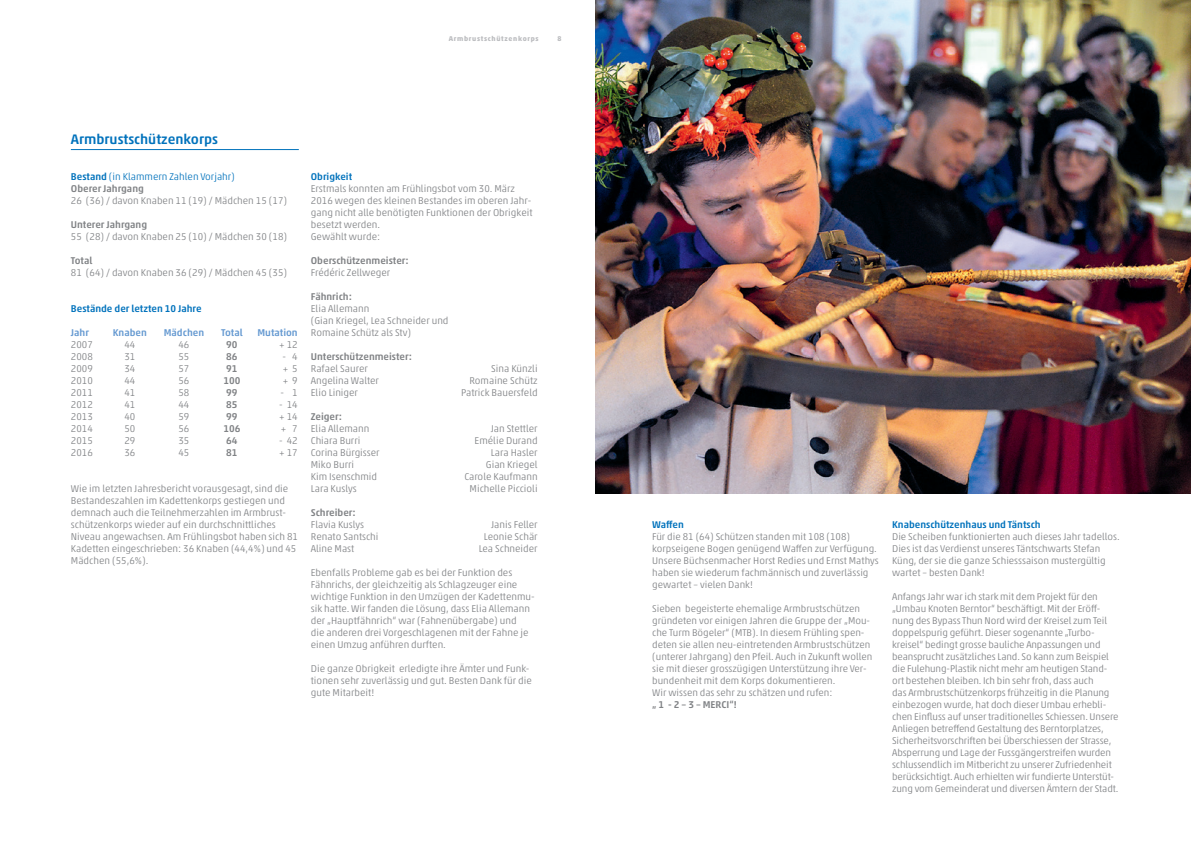
<style>
.page{position:relative;width:1191px;height:842px;background:#fff}
.page>*{position:absolute;margin:0;border:0;box-sizing:border-box;transform-origin:0 0}
.t1{font:500 14px "Akko Std";color:#0072bc}
.t2{font:300 10px/12px "Akko Std";color:#808285}
.t3{font:500 10px "Akko Std";color:#808285}
.t4{font:500 10px "Akko Std";color:#0072bc}
.t5{font:300 10px/12px "Akko Std";color:#0072bc}
.t6{font:500 10px "Akko Std";color:#6599d1}
.t7{font:300 9.9px/12px "Akko Std";letter-spacing:-.01em;color:#808285}
.t8{font:500 9.9px "Akko Std";color:#0072bc}
.t9{font:700 7px "Akko Std";letter-spacing:.1em;color:#bcbdc0}
.s1{font-weight:500}
.s2{font-weight:500;color:#808285}
</style>
<div class="page">
<hr style="left:71px;top:149px;width:228px;height:1px;background:#0072bc">
<img style="left:595px;top:0;width:596px;height:493px">
<p class="t9" style="left:449px;top:34px;width:92px">Armbrustschützenkorps</p>
<p class="t9" style="left:557px;top:34px;width:6px">8</p>
<h1 class="t1" style="left:71px;top:131px;width:149px">Armbrustschützenkorps</h1>
<p class="t5" style="left:71px;top:170px;width:165px"><span class="s1">Bestand</span> (in Klammern Zahlen Vorjahr)<br><span class="s2">Oberer Jahrgang</span></p>
<p class="t2" style="left:71px;top:194px;width:218px">26 (36) / davon Knaben 11 (19) / Mädchen 15 (17)</p>
<p class="t3" style="left:71px;top:218px;width:78px">Unterer Jahrgang</p>
<p class="t2" style="left:71px;top:230px;width:218px">55 (28) / davon Knaben 25 (10) / Mädchen 30 (18)</p>
<p class="t3" style="left:71px;top:254px;width:23px">Total</p>
<p class="t2" style="left:71px;top:266px;width:218px">81 (64) / davon Knaben 36 (29) / Mädchen 45 (35)</p>
<p class="t4" style="left:71px;top:302px;width:132px">Bestände der letzten 10 Jahre</p>
<p class="t6" style="left:71px;top:326px;width:20px">Jahr</p>
<p class="t6" style="left:113px;top:326px;width:36px">Knaben</p>
<p class="t6" style="left:164px;top:326px;width:42px">Mädchen</p>
<p class="t6" style="left:221px;top:326px;width:23px">Total</p>
<p class="t6" style="left:257px;top:326px;width:42px">Mutation</p>
<p class="t2" style="left:71px;top:338px;width:23px">2007</p>
<p class="t2" style="left:124px;top:338px;width:13px">44</p>
<p class="t2" style="left:178px;top:338px;width:12px">46</p>
<p class="t3" style="left:226px;top:338px;width:13px">90</p>
<p class="t2" style="left:279px;top:338px;width:20px">+ 12</p>
<p class="t2" style="left:71px;top:350px;width:23px">2008</p>
<p class="t2" style="left:124px;top:350px;width:12px">31</p>
<p class="t2" style="left:178px;top:350px;width:12px">55</p>
<p class="t3" style="left:226px;top:350px;width:13px">86</p>
<p class="t2" style="left:283px;top:350px;width:17px">- 4</p>
<p class="t2" style="left:71px;top:362px;width:23px">2009</p>
<p class="t2" style="left:124px;top:362px;width:12px">34</p>
<p class="t2" style="left:178px;top:362px;width:12px">57</p>
<p class="t3" style="left:226px;top:362px;width:13px">91</p>
<p class="t2" style="left:283px;top:362px;width:16px">+ 5</p>
<p class="t2" style="left:71px;top:374px;width:23px">2010</p>
<p class="t2" style="left:124px;top:374px;width:12px">44</p>
<p class="t2" style="left:178px;top:374px;width:12px">56</p>
<p class="t3" style="left:223px;top:374px;width:19px">100</p>
<p class="t2" style="left:283px;top:374px;width:16px">+ 9</p>
<p class="t2" style="left:71px;top:386px;width:23px">2011</p>
<p class="t2" style="left:124px;top:386px;width:12px">41</p>
<p class="t2" style="left:178px;top:386px;width:12px">58</p>
<p class="t3" style="left:226px;top:386px;width:13px">99</p>
<p class="t2" style="left:281px;top:386px;width:19px">- 1</p>
<p class="t2" style="left:71px;top:398px;width:23px">2012</p>
<p class="t2" style="left:124px;top:398px;width:12px">41</p>
<p class="t2" style="left:178px;top:398px;width:12px">44</p>
<p class="t3" style="left:226px;top:398px;width:13px">85</p>
<p class="t2" style="left:279px;top:398px;width:20px">- 14</p>
<p class="t2" style="left:71px;top:410px;width:23px">2013</p>
<p class="t2" style="left:124px;top:410px;width:12px">40</p>
<p class="t2" style="left:178px;top:410px;width:12px">59</p>
<p class="t3" style="left:226px;top:410px;width:13px">99</p>
<p class="t2" style="left:279px;top:410px;width:20px">+ 14</p>
<p class="t2" style="left:71px;top:422px;width:23px">2014</p>
<p class="t2" style="left:124px;top:422px;width:12px">50</p>
<p class="t2" style="left:178px;top:422px;width:12px">56</p>
<p class="t3" style="left:223px;top:422px;width:19px">106</p>
<p class="t2" style="left:281px;top:422px;width:18px">+ 7</p>
<p class="t2" style="left:71px;top:434px;width:23px">2015</p>
<p class="t2" style="left:124px;top:434px;width:12px">29</p>
<p class="t2" style="left:178px;top:434px;width:12px">35</p>
<p class="t3" style="left:226px;top:434px;width:13px">64</p>
<p class="t2" style="left:279px;top:434px;width:20px">- 42</p>
<p class="t2" style="left:71px;top:446px;width:23px">2016</p>
<p class="t2" style="left:124px;top:446px;width:12px">36</p>
<p class="t2" style="left:178px;top:446px;width:12px">45</p>
<p class="t3" style="left:226px;top:446px;width:13px">81</p>
<p class="t2" style="left:279px;top:446px;width:20px">+ 17</p>
<p class="t2" style="left:71px;top:482px;width:229px">Wie im letzten Jahresbericht vorausgesagt, sind die Bestandeszahlen im Kadettenkorps gestiegen und demnach auch die Teilnehmerzahlen im Armbrust&shy;schützenkorps wieder auf ein durchschnittliches Niveau angewachsen. Am Frühlingsbot haben sich 81<br>Kadetten eingeschrieben: 36 Knaben (44,4%) und 45<br>Mädchen (55,6%).</p>
<p class="t8" style="left:311px;top:171px;width:43px">Obrigkeit</p>
<p class="t2" style="left:311px;top:182px;width:223px">Erstmals konnten am Frühlingsbot vom 30. März 2016 wegen des kleinen Bestandes im oberen Jahr&shy;gang nicht alle benötigten Funktionen der Obrigkeit besetzt werden.<br>Gewählt wurde:</p>
<p class="t3" style="left:311px;top:254px;width:99px">Oberschützenmeister:</p>
<p class="t2" style="left:311px;top:266px;width:81px">Frédéric Zellweger</p>
<p class="t3" style="left:311px;top:290px;width:43px">Fähnrich:</p>
<p class="t2" style="left:311px;top:302px;width:139px">Elia Allemann<br>(Gian Kriegel, Lea Schneider und<br>Romaine Schütz als Stv)</p>
<p class="t3" style="left:311px;top:350px;width:103px">Unterschützenmeister:</p>
<p class="t2" style="left:311px;top:362px;width:58px">Rafael Saurer</p>
<p class="t2" style="left:491px;top:362px;width:48px">Sina Künzli</p>
<p class="t2" style="left:311px;top:374px;width:70px">Angelina Walter</p>
<p class="t2" style="left:469px;top:374px;width:70px">Romaine Schütz</p>
<p class="t2" style="left:311px;top:386px;width:49px">Elio Liniger</p>
<p class="t2" style="left:461px;top:386px;width:78px">Patrick Bauersfeld</p>
<p class="t3" style="left:311px;top:410px;width:33px">Zeiger:</p>
<p class="t2" style="left:311px;top:422px;width:60px">Elia Allemann</p>
<p class="t2" style="left:491px;top:422px;width:48px">Jan Stettler</p>
<p class="t2" style="left:311px;top:434px;width:51px">Chiara Burri</p>
<p class="t2" style="left:474px;top:434px;width:65px">Emélie Durand</p>
<p class="t2" style="left:311px;top:446px;width:70px">Corina Bürgisser</p>
<p class="t2" style="left:491px;top:446px;width:48px">Lara Hasler</p>
<p class="t2" style="left:311px;top:458px;width:45px">Miko Burri</p>
<p class="t2" style="left:486px;top:458px;width:53px">Gian Kriegel</p>
<p class="t2" style="left:311px;top:470px;width:68px">Kim Isenschmid</p>
<p class="t2" style="left:464px;top:470px;width:75px">Carole Kaufmann</p>
<p class="t2" style="left:311px;top:482px;width:47px">Lara Kuslys</p>
<p class="t2" style="left:469px;top:482px;width:70px">Michelle Piccioli</p>
<p class="t3" style="left:311px;top:506px;width:46px">Schreiber:</p>
<p class="t2" style="left:311px;top:518px;width:55px">Flavia Kuslys</p>
<p class="t2" style="left:491px;top:518px;width:48px">Janis Feller</p>
<p class="t2" style="left:311px;top:530px;width:69px">Renato Santschi</p>
<p class="t2" style="left:484px;top:530px;width:55px">Leonie Schär</p>
<p class="t2" style="left:311px;top:542px;width:45px">Aline Mast</p>
<p class="t2" style="left:479px;top:542px;width:60px">Lea Schneider</p>
<p class="t2" style="left:311px;top:566px;width:225px">Ebenfalls Probleme gab es bei der Funktion des Fähnrichs, der gleichzeitig als Schlagzeuger eine wichtige Funktion in den Umzügen der Kadettenmu&shy;sik hatte. Wir fanden die Lösung, dass Elia Allemann der „Hauptfähnrich“ war (Fahnenübergabe) und<br>die anderen drei Vorgeschlagenen mit der Fahne je einen Umzug anführen durften.</p>
<p class="t2" style="left:311px;top:662px;width:222px">Die ganze Obrigkeit erledigte ihre Ämter und Funk&shy;tionen sehr zuverlässig und gut. Besten Dank für die gute Mitarbeit!</p>
<p class="t4" style="left:652px;top:518px;width:33px">Waffen</p>
<p class="t7" style="left:652px;top:531px;width:228px">Für die 81 (64) Schützen standen mit 108 (108) korpseigene Bogen genügend Waffen zur Verfügung.<br>Unsere Büchsenmacher Horst Redies und Ernst Mathys haben sie wiederum fachmännisch und zuverlässig gewartet – vielen Dank!</p>
<p class="t7" style="left:652px;top:603px;width:222px">Sieben begeisterte ehemalige Armbrustschützen gründeten vor einigen Jahren die Gruppe der „Mou&shy;che Turm Bögeler“ (MTB). In diesem Frühling spen&shy;deten sie allen neu-eintretenden Armbrustschützen (unterer Jahrgang) den Pfeil. Auch in Zukunft wollen sie mit dieser grosszügigen Unterstützung ihre Ver&shy;bundenheit mit dem Korps dokumentieren.<br>Wir wissen das sehr zu schätzen und rufen:</p>
<p class="t3" style="left:652px;top:698px;width:86px">„ 1 - 2 – 3 – MERCI“!</p>
<p class="t4" style="left:892px;top:518px;width:150px">Knabenschützenhaus und Täntsch</p>
<p class="t7" style="left:892px;top:531px;width:229px">Die Scheiben funktionierten auch dieses Jahr tadellos.<br>Dies ist das Verdienst unseres Täntschwarts Stefan Küng, der sie die ganze Schiesssaison mustergültig wartet – besten Dank!</p>
<p class="t7" style="left:892px;top:591px;width:228px">Anfangs Jahr war ich stark mit dem Projekt für den „Umbau Knoten Berntor“ beschäftigt. Mit der Eröff&shy;nung des Bypass Thun Nord wird der Kreisel zum Teil doppelspurig geführt. Dieser sogenannte „Turbo&shy;kreisel“ bedingt grosse bauliche Anpassungen und beansprucht zusätzliches Land. So kann zum Beispiel die Fulehung-Plastik nicht mehr am heutigen Stand&shy;ort bestehen bleiben. Ich bin sehr froh, dass auch<br>das Armbrustschützenkorps frühzeitig in die Planung einbezogen wurde, hat doch dieser Umbau erhebli&shy;chen Einfluss auf unser traditionelles Schiessen. Unsere Anliegen betreffend Gestaltung des Berntorplatzes, Sicherheitsvorschriften bei Überschiessen der Strasse, Absperrung und Lage der Fussgängerstreifen wurden schlussendlich im Mitbericht zu unserer Zufriedenheit berücksichtigt. Auch erhielten wir fundierte Unterstüt&shy;zung vom Gemeinderat und diversen Ämtern der Stadt.</p>
</div>
